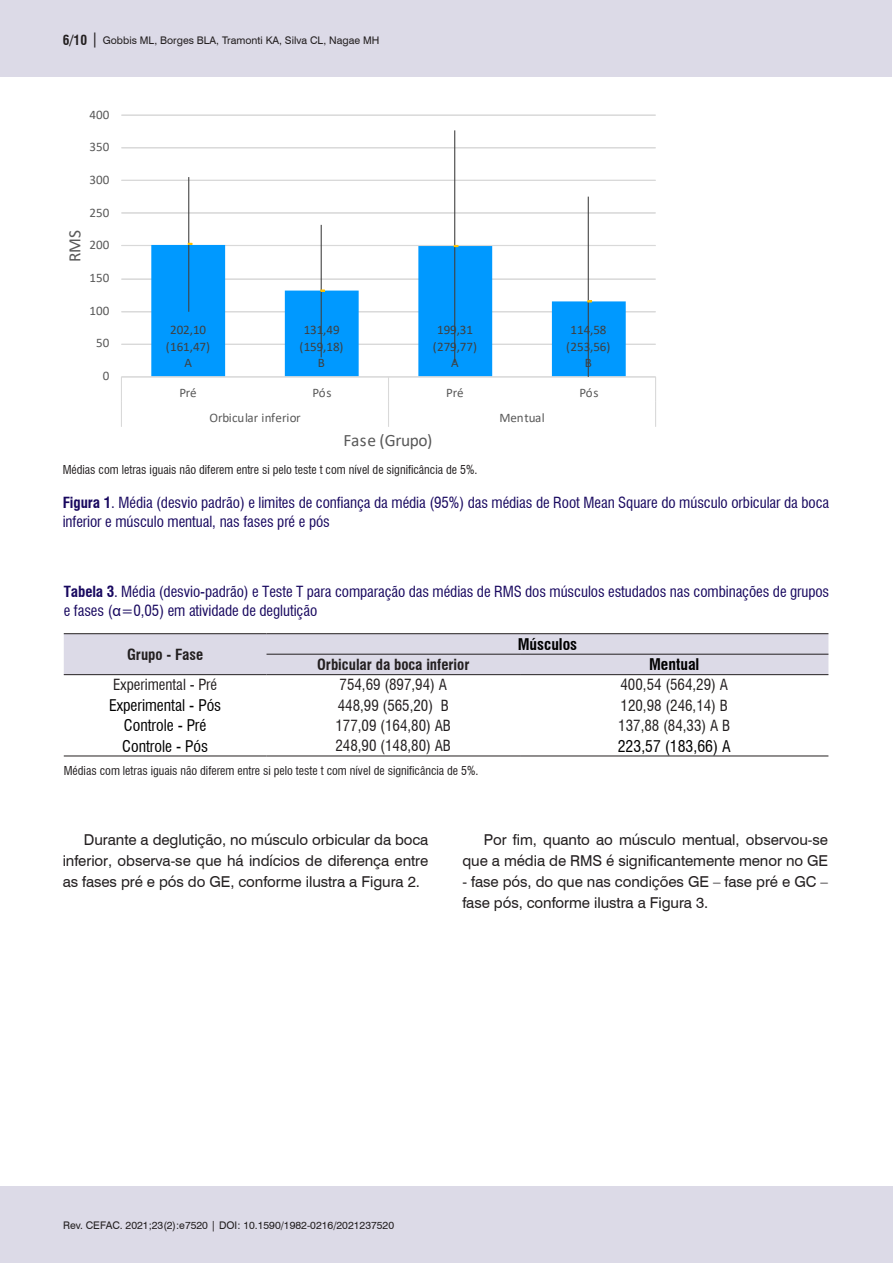
<style>
.page{position:relative;width:893px;height:1263px;background:#fff}
.page>*{position:absolute;margin:0;border:0;box-sizing:border-box;transform-origin:0 0}
.t1{font:17.4px "Calibri";letter-spacing:-.02em;color:#595959}
.Texto_tabelas{font:condensed 15.75px "Swiss 721 BT";color:#000}
.Texto_tabelas-2{font:700 condensed 15.75px "Swiss 721 BT";color:#000}
.Corpo_do_texto{font:15px/21px "Swiss 721 BT";letter-spacing:-.005em;color:#231f20;text-align:justify}
.Titulo_tabelas_e_gr{font:condensed 15px/19.5px "Swiss 721 BT";letter-spacing:-.005em;color:#18085f}
.Texto_tabelas-3{font:condensed 15px "Swiss 721 BT";color:#231f20}
.Texto_tabelas-4{font:700 condensed 15px "Swiss 721 BT";color:#231f20}
.t2{font:13.05px/16.4px "Calibri";letter-spacing:-.005em;color:#404040;text-align:center}
.t3{font:13.05px "Calibri";letter-spacing:-.005em;color:#595959}
.Legendas{font:condensed 12px "Swiss 721 BT";color:#231f20}
.t4{font:10.5px "Swiss 721 BT";color:#231f20}
.s1{font-weight:700;font-stretch:condensed;font-size:13.5px}
.s2{font-size:15px}
.s3{font-weight:700}
.s4{font-family:"Arial";font-stretch:normal}
</style>
<div class="page">
<div style="left:0;top:1186px;width:892px;height:77px;background:#dcdae7"></div>
<div style="left:0;top:0;width:892px;height:77px;background:#dcdae7"></div>
<svg style="left:121px;top:114px;width:535px;height:313px"></svg>
<div style="left:64px;top:634px;width:764px;height:40px;background:#dcdae7"></div>
<hr style="left:267px;top:654px;width:253px;height:1px;background:#231f20">
<hr style="left:520px;top:654px;width:308px;height:1px;background:#231f20">
<hr style="left:64px;top:674px;width:203px;height:1px;background:#231f20">
<hr style="left:267px;top:674px;width:253px;height:1px;background:#231f20">
<hr style="left:520px;top:674px;width:308px;height:1px;background:#231f20">
<hr style="left:64px;top:633px;width:203px;height:1px;background:#231f20">
<hr style="left:267px;top:633px;width:253px;height:1px;background:#231f20">
<hr style="left:520px;top:633px;width:308px;height:1px;background:#231f20">
<hr style="left:64px;top:756px;width:203px;height:1px;background:#231f20">
<hr style="left:267px;top:756px;width:253px;height:1px;background:#231f20">
<hr style="left:520px;top:756px;width:308px;height:1px;background:#231f20">
<p class="t4" style="left:63px;top:34px;width:318px"><span class="s1">6/10</span> <span class="s2">|</span> Gobbis ML, Borges BLA, Tramonti KA, Silva CL, Nagae MH</p>
<p class="t3" style="left:90px;top:105px;width:21px">400</p>
<p class="t3" style="left:90px;top:138px;width:21px">350</p>
<p class="t3" style="left:90px;top:171px;width:21px">300</p>
<p class="t1" style="left:63px;top:262px;width:33px;rotate:-90deg">RMS</p>
<p class="t3" style="left:90px;top:203px;width:21px">250</p>
<p class="t3" style="left:90px;top:236px;width:21px">200</p>
<p class="t3" style="left:90px;top:269px;width:21px">150</p>
<p class="t3" style="left:90px;top:301px;width:21px">100</p>
<p class="t3" style="left:96px;top:334px;width:15px">50</p>
<p class="t3" style="left:103px;top:366px;width:8px">0</p>
<p class="t2" style="left:166px;top:321px;width:46px">202,10 (161,47)<br>A</p>
<p class="t2" style="left:299px;top:321px;width:46px">131,49 (159,18)<br>B</p>
<p class="t2" style="left:433px;top:321px;width:46px">199,31 (279,77)<br>A</p>
<p class="t2" style="left:566px;top:321px;width:46px">114,58 (253,56)<br>B</p>
<p class="t3" style="left:179px;top:383px;width:19px">Pré</p>
<p class="t3" style="left:312px;top:383px;width:21px">Pós</p>
<p class="t3" style="left:446px;top:383px;width:19px">Pré</p>
<p class="t3" style="left:579px;top:383px;width:21px">Pós</p>
<p class="t3" style="left:209px;top:409px;width:93px">Orbicular inferior</p>
<p class="t3" style="left:499px;top:409px;width:47px">Mentual</p>
<p class="t1" style="left:343px;top:428px;width:90px">Fase (Grupo)</p>
<p class="Legendas" style="left:63px;top:462px;width:416px">Médias com letras iguais não diferem entre si pelo teste t com nível de significância de 5%.</p>
<p class="Titulo_tabelas_e_gr" style="left:63px;top:492px;width:768px"><span class="s3">Figura 1</span>. Média (desvio padrão) e limites de confiança da média (95%) das médias de Root Mean Square do músculo orbicular da boca inferior e músculo mentual, nas fases pré e pós</p>
<p class="Titulo_tabelas_e_gr" style="left:64px;top:582px;width:767px"><span class="s3">Tabela 3</span>. Média (desvio-padrão) e Teste T para comparação das médias de RMS dos músculos estudados nas combinações de grupos e fases (<span class="s4">α</span>=0,05) em atividade de deglutição</p>
<p class="Texto_tabelas-4" style="left:127px;top:645px;width:78px">Grupo - Fase</p>
<p class="Texto_tabelas-2" style="left:518px;top:635px;width:61px">Músculos</p>
<p class="Texto_tabelas-4" style="left:317px;top:656px;width:154px">Orbicular da boca inferior</p>
<p class="Texto_tabelas-2" style="left:649px;top:655px;width:52px">Mentual</p>
<p class="Texto_tabelas-3" style="left:113px;top:676px;width:105px">Experimental - Pré</p>
<p class="Texto_tabelas-3" style="left:340px;top:676px;width:109px">754,69 (897,94) A</p>
<p class="Texto_tabelas-3" style="left:620px;top:676px;width:109px">400,54 (564,29) A</p>
<p class="Texto_tabelas" style="left:109px;top:696px;width:114px">Experimental - Pós</p>
<p class="Texto_tabelas-3" style="left:338px;top:696px;width:113px">448,99 (565,20) B</p>
<p class="Texto_tabelas-3" style="left:621px;top:696px;width:109px">120,98 (246,14) B</p>
<p class="Texto_tabelas" style="left:124px;top:716px;width:84px">Controle - Pré</p>
<p class="Texto_tabelas-3" style="left:335px;top:716px;width:117px">177,09 (164,80) AB</p>
<p class="Texto_tabelas-3" style="left:618px;top:716px;width:113px">137,88 (84,33) A B</p>
<p class="Texto_tabelas" style="left:122px;top:736px;width:87px">Controle - Pós</p>
<p class="Texto_tabelas-3" style="left:335px;top:737px;width:117px">248,90 (148,80) AB</p>
<p class="Texto_tabelas" style="left:618px;top:736px;width:114px">223,57 (183,66) A</p>
<p class="Legendas" style="left:64px;top:763px;width:416px">Médias com letras iguais não diferem entre si pelo teste t com nível de significância de 5%.</p>
<p class="Corpo_do_texto" style="left:63px;top:829px;width:367px;text-indent:21px">Durante a deglutição, no músculo orbicular da boca inferior, observa-se que há indícios de diferença entre as fases pré e pós do GE, conforme ilustra a Figura 2.</p>
<p class="Corpo_do_texto" style="left:462px;top:829px;width:367px;text-align:right">Por fim, quanto ao músculo mentual, observou-se que a média de RMS é significantemente menor no GE</p>
<p class="Corpo_do_texto" style="left:462px;top:871px;width:367px">- fase pós, do que nas condições GE – fase pré e GC – fase pós, conforme ilustra a Figura 3.</p>
<p class="t4" style="left:63px;top:1218px;width:333px">Rev. CEFAC. 2021;23(2):e7520 | DOI: 10.1590/1982-0216/2021237520</p>
</div>
